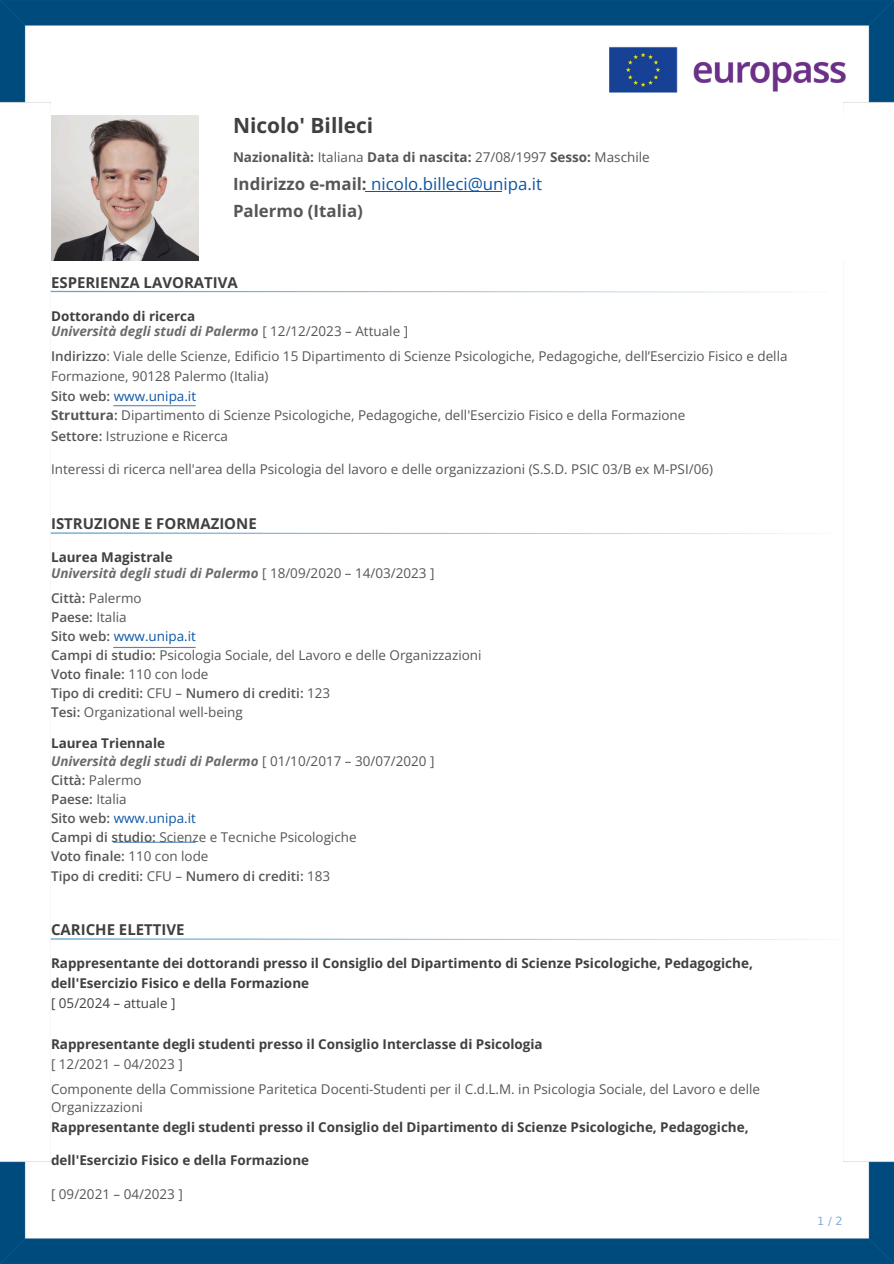
<style>
.page{position:relative;width:894px;height:1264px;background:#fff}
.page>*{position:absolute;margin:0;border:0;box-sizing:border-box;transform-origin:0 0}
.t1{font:700 21px "Open Sans";color:#404040}
.t2{font:700 16.8px/27px "Open Sans";color:#565656}
.t3{font:700 15px "Open Sans";color:#404040}
.t4{font:13.5px/18.9px "Open Sans";color:#565656}
.t5{font:700 13.5px/20.2px "Open Sans";color:#404040}
.t6{font:italic 700 13.5px/15.8px "Open Sans";color:#6b6b6b}
.t7{font:700 13.5px "Open Sans";color:#565656}
.t8{font:11.25px "DejaVu Sans";color:#82acd9}
.s1{font-weight:400}
.s2{font-weight:400;color:#0c56a5}
.s3{font-style:normal;color:#404040}
.s4{font-weight:400;font-style:normal;color:#565656}
.s5{font-weight:600}
.s6{color:#0c56a5}
.s7{font-weight:700}
.s8{font-weight:700;color:#404040}
.s9{font-weight:700;font-style:italic;color:#6b6b6b}
.s10{font-weight:400;color:#565656}
</style>
<div class="page">
<img style="left:0;top:0;width:893px;height:1263px">
<img style="left:608px;top:45px;width:238px;height:65px">
<div style="left:26px;top:115px;width:841px;height:144px;background:#fff"></div>
<img style="left:51px;top:116px;width:147px;height:144px">
<hr style="left:364px;top:191px;width:137px;height:1px;background:#0c56a5">
<p class="t1" style="left:233px;top:111px;width:142px">Nicolo' Billeci</p>
<h4 class="t7" style="left:233px;top:147px;width:418px">Nazionalità: <span class="s1">Italiana</span> Data di nascita: <span class="s1">27/08/1997</span> Sesso: <span class="s1">Maschile</span></h4>
<h4 class="t2" style="left:233px;top:169px;width:310px">Indirizzo e-mail: <span class="s2">nicolo.billeci@unipa.it<br></span>Palermo (Italia)</h4>
<p class="t3" style="left:51px;top:272px;width:188px">ESPERIENZA LAVORATIVA</p>
<h3 class="t6" style="left:51px;top:307px;width:358px"><span class="s3">Dottorando di ricerca<br></span>Università degli studi di Palermo <span class="s4">[ 12/12/2023 – Attuale ]</span></h3>
<h3 class="t4" style="left:51px;top:346px;width:737px;line-height:20px"><span class="s5">Indirizzo</span>: Viale delle Scienze, Edificio 15 Dipartimento di Scienze Psicologiche, Pedagogiche, dell’Esercizio Fisico e della Formazione, 90128 Palermo (Italia)<br><span class="s5">Sito web:</span> <span class="s6">www.unipa.it<br></span><span class="s7">Struttura</span><span class="s5">:</span> Dipartimento di Scienze Psicologiche, Pedagogiche, dell'Esercizio Fisico e della Formazione<br><span class="s5">Settore:</span> Istruzione e Ricerca</h3>
<h3 class="t4" style="left:51px;top:459px;width:663px">Interessi di ricerca nell'area della Psicologia del lavoro e delle organizzazioni (S.S.D. PSIC 03/B ex M-PSI/06)</h3>
<h3 class="t3" style="left:51px;top:513px;width:207px">ISTRUZIONE E FORMAZIONE</h3>
<h4 class="t6" style="left:51px;top:549px;width:385px"><span class="s3">Laurea Magistrale<br></span>Università degli studi di Palermo <span class="s4">[ 18/09/2020 – 14/03/2023 ]</span></h4>
<h4 class="t4" style="left:51px;top:587px;width:432px"><span class="s5">Città:</span> Palermo<br><span class="s5">Paese:</span> Italia<br><span class="s5">Sito web:</span> <span class="s6">www.unipa.it<br></span><span class="s5">Campi di studio:</span> Psicologia Sociale, del Lavoro e delle Organizzazioni<br><span class="s5">Voto finale:</span> 110 con lode<br><span class="s5">Tipo di crediti:</span> CFU – <span class="s5">Numero di crediti:</span> 123<br><span class="s5">Tesi:</span> Organizational well-being</h4>
<h4 class="t4" style="left:51px;top:733px;width:385px"><span class="s8">Laurea Triennale<br></span><span class="s9">Università degli studi di Palermo</span> [ 01/10/2017 – 30/07/2020 ]<br><span class="s5">Città:</span> Palermo<br><span class="s5">Paese:</span> Italia<br><span class="s5">Sito web:</span> <span class="s6">www.unipa.it<br></span><span class="s5">Campi di studio:</span> Scienze e Tecniche Psicologiche<br><span class="s5">Voto finale:</span> 110 con lode<br><span class="s5">Tipo di crediti:</span> CFU – <span class="s5">Numero di crediti:</span> 183</h4>
<h2 class="t3" style="left:51px;top:919px;width:135px">CARICHE ELETTIVE</h2>
<h4 class="t5" style="left:51px;top:952px;width:703px">Rappresentante dei dottorandi presso il Consiglio del Dipartimento di Scienze Psicologiche, Pedagogiche, dell'Esercizio Fisico e della Formazione<br><span class="s1">[ 05/2024 – attuale ]</span></h4>
<h4 class="t5" style="left:51px;top:1033px;width:493px">Rappresentante degli studenti presso il Consiglio Interclasse di Psicologia <span class="s10">[ 12/2021 – 04/2023 ]</span></h4>
<h4 class="t4" style="left:51px;top:1079px;width:710px;line-height:18px">Componente della Commissione Paritetica Docenti-Studenti per il C.d.L.M. in Psicologia Sociale, del Lavoro e delle<br>Organizzazioni</h4>
<h4 class="t5" style="left:51px;top:1116px;width:698px">Rappresentante degli studenti presso il Consiglio del Dipartimento di Scienze Psicologiche, Pedagogiche,</h4>
<h4 class="t5" style="left:51px;top:1150px;width:259px">dell'Esercizio Fisico e della Formazione</h4>
<h4 class="t4" style="left:51px;top:1184px;width:133px">[ 09/2021 – 04/2023 ]</h4>
<p class="t8" style="left:817px;top:1214px;width:27px">1 / 2</p>
</div>
